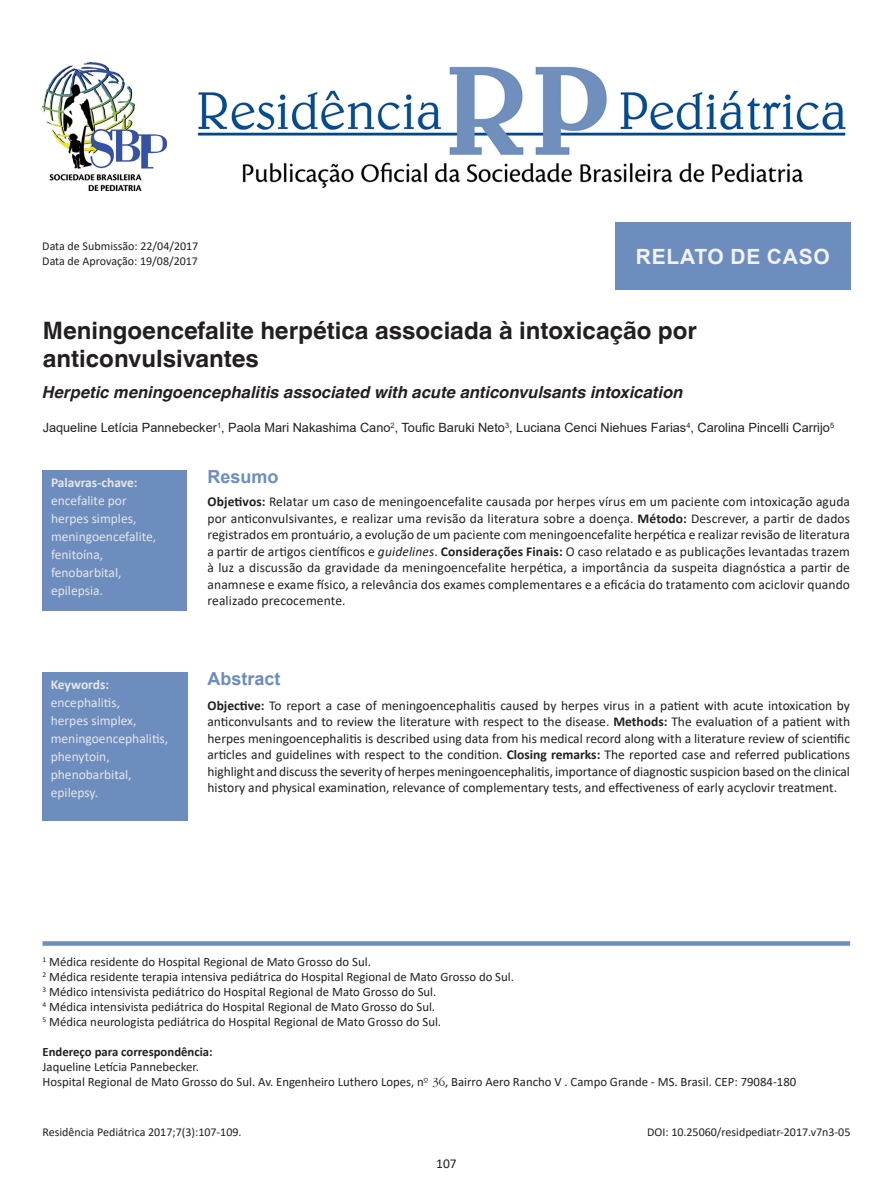
<style>
.page{position:relative;width:893px;height:1191px;background:#fff}
.page>*{position:absolute;margin:0;border:0;box-sizing:border-box;transform-origin:0 0}
.Título{font:700 24px/28.8px "Helvetica World";color:#231f20}
.Seção{font:700 21px "Arial";letter-spacing:.035em;color:#f2f3f4}
.Abstract{font:700 18px "Arial";color:#6d8dbf}
.Titulo_Ingles{font:italic 700 16.5px "Helvetica World";color:#231f20}
.Resumo{font:13.5px/16.5px "Calibri";color:#231f20;text-align:justify}
.Key_words{font:13.5px/18px "Calibri";color:#e6e7e9}
.Key_words-2{font:700 13.5px "Calibri";letter-spacing:-.005em;color:#e6e7e9}
.Afiliação{font:12.75px "Calibri";color:#231f20}
.Autor{font:12.75px "Arial";color:#231f20}
.Afiliação-2{font:700 12.75px "Calibri";color:#231f20}
.Legenda{font:12px "Calibri";color:#231f20}
.s1{font-weight:700}
.s2{font-style:italic}
.s3{font-family:"Gatineau Plain"}
</style>
<div class="page">
<svg style="left:43px;top:941px;width:807px;height:4px;background:#7694c3"></svg>
<img style="left:197px;top:66px;width:649px;height:123px">
<img style="left:43px;top:62px;width:123px;height:128px">
<div style="left:43px;top:470px;width:144px;height:141px;background:#6d8dbf"></div>
<div style="left:42px;top:672px;width:145px;height:149px;background:#6d8dbf"></div>
<div style="left:615px;top:222px;width:235px;height:67px;background:#6d8dbf"></div>
<p class="Legenda" style="left:42px;top:237px;width:158px">Data de Submissão: 22/04/2017</p>
<p class="Legenda" style="left:42px;top:252px;width:157px">Data de Aprovação: 19/08/2017</p>
<p class="Seção" style="left:636px;top:241px;width:195px">RELATO DE CASO</p>
<p class="Título" style="left:43px;top:316px;width:656px">Meningoencefalite herpética associada à intoxicação por anticonvulsivantes</p>
<p class="Titulo_Ingles" style="left:43px;top:383px;width:642px">Herpetic meningoencephalitis associated with acute anticonvulsants intoxication</p>
<p class="Autor" style="left:43px;top:418px;width:793px">Jaqueline Letícia Pannebecker<sup>1</sup>, Paola Mari Nakashima Cano<sup>2</sup>, Toufic Baruki Neto<sup>3</sup>, Luciana Cenci Niehues Farias<sup>4</sup>, Carolina Pincelli Carrijo<sup>5</sup></p>
<p class="Key_words-2" style="left:51px;top:473px;width:88px">Palavras-chave:</p>
<p class="Key_words" style="left:51px;top:491px;width:87px">encefalite por herpes simples,</p>
<p class="Key_words" style="left:51px;top:527px;width:107px">meningoencefalite,</p>
<p class="Key_words" style="left:51px;top:545px;width:54px">fenitoína,</p>
<p class="Key_words" style="left:51px;top:563px;width:72px">fenobarbital,</p>
<p class="Key_words" style="left:51px;top:581px;width:53px">epilepsia.</p>
<p class="Key_words-2" style="left:51px;top:675px;width:60px">Keywords:</p>
<p class="Key_words" style="left:51px;top:693px;width:71px">encephalitis,</p>
<p class="Key_words" style="left:51px;top:711px;width:87px">herpes simplex,</p>
<p class="Key_words" style="left:51px;top:729px;width:119px">meningoencephalitis,</p>
<p class="Key_words" style="left:51px;top:747px;width:60px">phenytoin,</p>
<p class="Key_words" style="left:51px;top:765px;width:82px">phenobarbital,</p>
<p class="Key_words" style="left:51px;top:783px;width:49px">epilepsy.</p>
<p class="Abstract" style="left:208px;top:464px;width:73px">Resumo</p>
<p class="Resumo" style="left:208px;top:493px;width:644px"><span class="s1">Objetivos:</span> Relatar um caso de meningoencefalite causada por herpes vírus em um paciente com intoxicação aguda por anticonvulsivantes, e realizar uma revisão da literatura sobre a doença. <span class="s1">Método:</span> Descrever, a partir de dados registrados em prontuário, a evolução de um paciente com meningoencefalite herpética e realizar revisão de literatura a partir de artigos científicos e <span class="s2">guidelines</span>. <span class="s1">Considerações Finais:</span> O caso relatado e as publicações levantadas trazem à luz a discussão da gravidade da meningoencefalite herpética, a importância da suspeita diagnóstica a partir de anamnese e exame físico, a relevância dos exames complementares e a eficácia do tratamento com aciclovir quando realizado precocemente.</p>
<p class="Abstract" style="left:208px;top:666px;width:75px">Abstract</p>
<p class="Resumo" style="left:208px;top:696px;width:644px"><span class="s1">Objective:</span> To report a case of meningoencephalitis caused by herpes virus in a patient with acute intoxication by anticonvulsants and to review the literature with respect to the disease. <span class="s1">Methods:</span> The evaluation of a patient with herpes meningoencephalitis is described using data from his medical record along with a literature review of scientific articles and guidelines with respect to the condition. <span class="s1">Closing remarks:</span> The reported case and referred publications highlight and discuss the severity of herpes meningoencephalitis, importance of diagnostic suspicion based on the clinical history and physical examination, relevance of complementary tests, and effectiveness of early acyclovir treatment.</p>
<p class="Afiliação" style="left:43px;top:953px;width:330px"><sup>1</sup> Médica residente do Hospital Regional de Mato Grosso do Sul.</p>
<p class="Afiliação" style="left:43px;top:968px;width:473px"><sup>2</sup> Médica residente terapia intensiva pediátrica do Hospital Regional de Mato Grosso do Sul.</p>
<p class="Afiliação" style="left:43px;top:983px;width:395px"><sup>3</sup> Médico intensivista pediátrico do Hospital Regional de Mato Grosso do Sul.</p>
<p class="Afiliação" style="left:43px;top:998px;width:394px"><sup>4</sup> Médica intensivista pediátrica do Hospital Regional de Mato Grosso do Sul.</p>
<p class="Afiliação" style="left:43px;top:1013px;width:400px"><sup>5</sup> Médica neurologista pediátrica do Hospital Regional de Mato Grosso do Sul.</p>
<p class="Afiliação-2" style="left:43px;top:1042px;width:172px">Endereço para correspondência:</p>
<p class="Afiliação" style="left:43px;top:1058px;width:158px">Jaqueline Letícia Pannebecker.</p>
<p class="Afiliação" style="left:43px;top:1073px;width:755px">Hospital Regional de Mato Grosso do Sul. Av. Engenheiro Luthero Lopes, n<span class="s3">º 36</span>, Bairro Aero Rancho V . Campo Grande - MS. Brasil. CEP: 79084-180</p>
<p class="Legenda" style="left:43px;top:1123px;width:201px">Residência Pediátrica 2017;7(3):107-109.</p>
<p class="Resumo" style="left:436px;top:1154px;width:22px">107</p>
<p class="Legenda" style="left:647px;top:1123px;width:205px">DOI: 10.25060/residpediatr-2017.v7n3-05</p>
</div>
